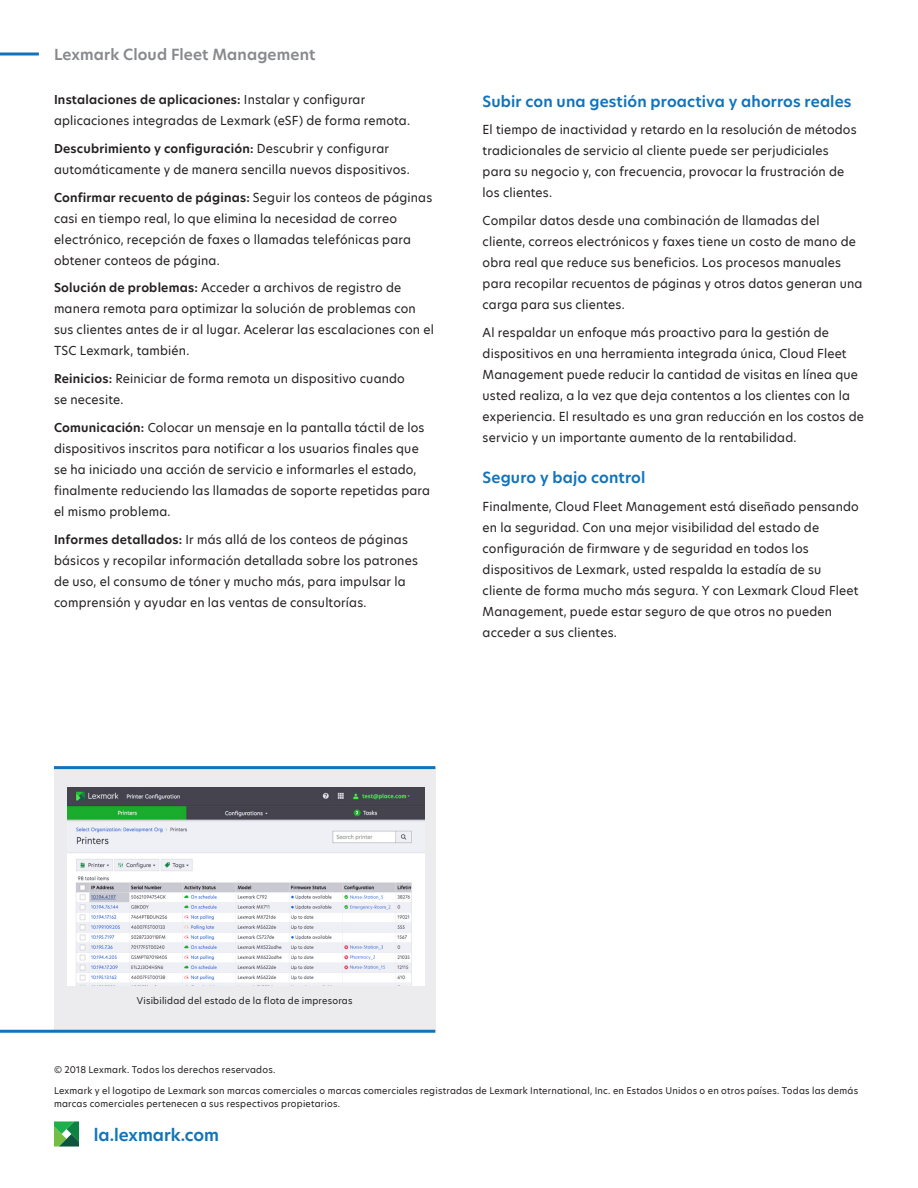
<style>
.page{position:relative;width:918px;height:1188px;background:#fff}
.page>*{position:absolute;margin:0;border:0;box-sizing:border-box;transform-origin:0 0}
.URL{font:600 16.5px "TP Hero";color:#1074bc}
.Body_header_-_level{font:600 15px "TP Hero";letter-spacing:.01em;color:#1074bc}
.Document_label{font:600 15px "TP Hero";letter-spacing:.01em;color:#87898c}
.Body_Copy{font:12px/21px "TP Hero";letter-spacing:.015em;color:#231f20}
.Body_Copy_-_keep_wit{font:12px/21px "TP Hero";letter-spacing:.015em;color:#231f20}
.Copyright{font:9px/13.5px "TP Hero";letter-spacing:.025em;color:#231f20}
.s1{font-weight:600}
</style>
<div class="page">
<svg style="left:0;top:52px;width:39px;height:4px"></svg>
<svg style="left:54px;top:1121px;width:25px;height:26px"></svg>
<div style="left:54px;top:768px;width:381px;height:263px;background:#ececee"></div>
<hr style="left:54px;top:766px;width:381px;height:3px;background:#1074bc">
<hr style="left:54px;top:1030px;width:381px;height:3px;background:#1074bc">
<hr style="left:0;top:1030px;width:54px;height:3px;background:#1074bc">
<img style="left:68px;top:788px;width:357px;height:198px">
<p class="Document_label" style="left:54px;top:44px;width:263px">Lexmark Cloud Fleet Management</p>
<p class="Body_Copy_-_keep_wit" style="left:54px;top:89px;width:358px"><span class="s1">Instalaciones de aplicaciones:</span> Instalar y configurar aplicaciones integradas de Lexmark (eSF) de forma remota.</p>
<p class="Body_Copy_-_keep_wit" style="left:54px;top:138px;width:357px"><span class="s1">Descubrimiento y configuración:</span> Descubrir y configurar automáticamente y de manera sencilla nuevos dispositivos.</p>
<p class="Body_Copy_-_keep_wit" style="left:54px;top:187px;width:380px"><span class="s1">Confirmar recuento de páginas:</span> Seguir los conteos de páginas casi en tiempo real, lo que elimina la necesidad de correo electrónico, recepción de faxes o llamadas telefónicas para obtener conteos de página.</p>
<p class="Body_Copy_-_keep_wit" style="left:54px;top:277px;width:381px"><span class="s1">Solución de problemas:</span> Acceder a archivos de registro de manera remota para optimizar la solución de problemas con sus clientes antes de ir al lugar. Acelerar las escalaciones con el TSC Lexmark, también.</p>
<p class="Body_Copy_-_keep_wit" style="left:54px;top:368px;width:352px"><span class="s1">Reinicios:</span> Reiniciar de forma remota un dispositivo cuando se necesite.</p>
<p class="Body_Copy" style="left:54px;top:417px;width:378px"><span class="s1">Comunicación:</span> Colocar un mensaje en la pantalla táctil de los dispositivos inscritos para notificar a los usuarios finales que se ha iniciado una acción de servicio e informarles el estado, finalmente reduciendo las llamadas de soporte repetidas para el mismo problema.</p>
<p class="Body_Copy" style="left:54px;top:529px;width:366px"><span class="s1">Informes detallados:</span> Ir más allá de los conteos de páginas básicos y recopilar información detallada sobre los patrones de uso, el consumo de tóner y mucho más, para impulsar la comprensión y ayudar en las ventas de consultorías.</p>
<p class="Body_header_-_level" style="left:483px;top:91px;width:370px">Subir con una gestión proactiva y ahorros reales</p>
<p class="Body_Copy" style="left:483px;top:119px;width:376px">El tiempo de inactividad y retardo en la resolución de métodos tradicionales de servicio al cliente puede ser perjudiciales para su negocio y, con frecuencia, provocar la frustración de los clientes.</p>
<p class="Body_Copy" style="left:483px;top:210px;width:381px">Compilar datos desde una combinación de llamadas del cliente, correos electrónicos y faxes tiene un costo de mano de obra real que reduce sus beneficios. Los procesos manuales para recopilar recuentos de páginas y otros datos generan una carga para sus clientes.</p>
<p class="Body_Copy" style="left:483px;top:322px;width:383px">Al respaldar un enfoque más proactivo para la gestión de dispositivos en una herramienta integrada única, Cloud Fleet Management puede reducir la cantidad de visitas en línea que usted realiza, a la vez que deja contentos a los clientes con la experiencia. El resultado es una gran reducción en los costos de servicio y un importante aumento de la rentabilidad.</p>
<p class="Body_header_-_level" style="left:483px;top:467px;width:164px">Seguro y bajo control</p>
<p class="Body_Copy" style="left:483px;top:496px;width:378px">Finalmente, Cloud Fleet Management está diseñado pensando en la seguridad. Con una mejor visibilidad del estado de configuración de firmware y de seguridad en todos los dispositivos de Lexmark, usted respalda la estadía de su cliente de forma mucho más segura. Y con Lexmark Cloud Fleet Management, puede estar seguro de que otros no pueden acceder a sus clientes.</p>
<p class="Copyright" style="left:137px;top:994px;width:217px">Visibilidad del estado de la flota de impresoras</p>
<p class="Copyright" style="left:54px;top:1063px;width:223px">© 2018 Lexmark. Todos los derechos reservados.</p>
<p class="Copyright" style="left:54px;top:1083px;width:806px">Lexmark y el logotipo de Lexmark son marcas comerciales o marcas comerciales registradas de Lexmark International, Inc. en Estados Unidos o en otros países. Todas las demás marcas comerciales pertenecen a sus respectivos propietarios.</p>
<p class="URL" style="left:94px;top:1123px;width:127px">la.lexmark.com</p>
</div>
